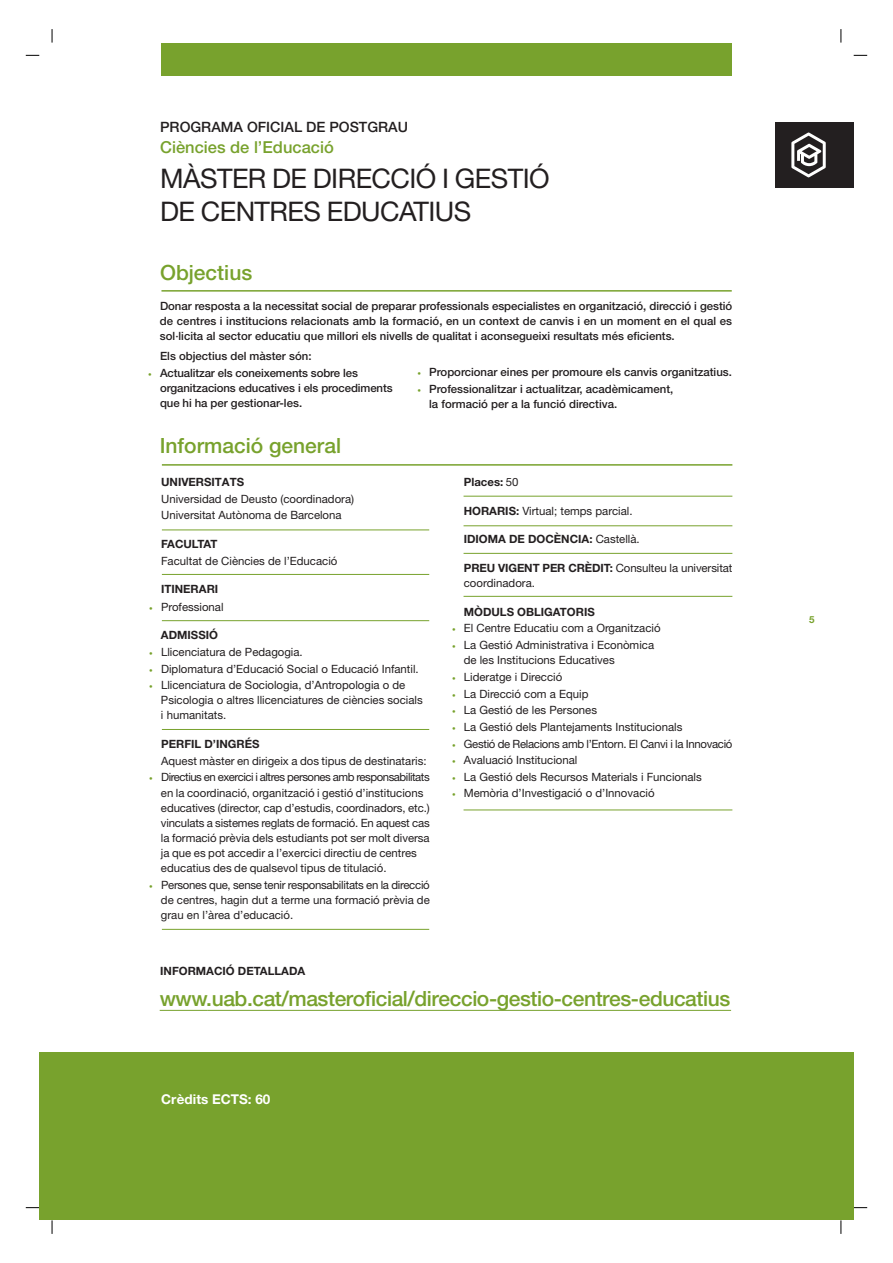
<style>
.page{position:relative;width:893px;height:1263px;background:#fff}
.page>*{position:absolute;margin:0;border:0;box-sizing:border-box;transform-origin:0 0}
.t1{font:27px/33px "Helvetica Neue";letter-spacing:-.02em;color:#231f20}
.t2{font:500 21px "Helvetica Neue";letter-spacing:-.02em;color:#78a22d}
.t3{font:500 21px "Helvetica Neue";color:#78a22d}
.t4{font:500 16.5px "Helvetica Neue";color:#78a22d}
.t5{font:500 14.25px "Helvetica Neue";color:#231f20}
.t6{font:700 13.5px "Helvetica Neue";color:#fff}
.t7{font:11.4px/15.1px "Helvetica Neue";color:#231f20}
.t8{font:500 11.4px/15.1px "Helvetica Neue";color:#231f20}
.t9{font:700 11.4px "Helvetica Neue";color:#231f20}
.t10{font:11.4px "Helvetica Neue";letter-spacing:-.025em;color:#231f20}
.t11{font:700 11.4px "Helvetica Neue";letter-spacing:-.055em;color:#231f20}
.t12{font:700 9.75px "Helvetica Neue";color:#78a22d}
.s1{font-family:"Univers";font-weight:300;font-stretch:condensed;font-size:7.2px;color:#78a22d}
.s2{font-weight:400}
.s3{font-weight:700}
</style>
<div class="page">
<svg style="left:26px;top:1207px;width:13px;height:1px"></svg>
<svg style="left:52px;top:1220px;width:1px;height:14px"></svg>
<svg style="left:26px;top:55px;width:13px;height:1px"></svg>
<svg style="left:52px;top:29px;width:1px;height:14px"></svg>
<svg style="left:854px;top:55px;width:13px;height:1px"></svg>
<svg style="left:841px;top:29px;width:1px;height:14px"></svg>
<svg style="left:854px;top:1207px;width:13px;height:1px"></svg>
<svg style="left:841px;top:1220px;width:1px;height:14px"></svg>
<div style="left:161px;top:43px;width:571px;height:32px;background:#78a22d"></div>
<hr style="left:160px;top:1010px;width:48px;height:1px;background:#78a22d">
<hr style="left:208px;top:1010px;width:523px;height:1px;background:#78a22d">
<div style="left:39px;top:1053px;width:815px;height:167px;background:#78a22d"></div>
<div style="left:775px;top:122px;width:79px;height:66px;background:#231f20"></div>
<svg style="left:791px;top:133px;width:35px;height:44px"></svg>
<hr style="left:161px;top:290px;width:571px;height:2px;background:#78a22d">
<hr style="left:162px;top:464px;width:570px;height:2px;background:#78a22d">
<hr style="left:162px;top:574px;width:267px;height:1px;background:#78a22d">
<hr style="left:162px;top:530px;width:267px;height:1px;background:#78a22d">
<hr style="left:162px;top:729px;width:267px;height:1px;background:#78a22d">
<hr style="left:463px;top:596px;width:269px;height:1px;background:#78a22d">
<hr style="left:162px;top:929px;width:267px;height:1px;background:#78a22d">
<hr style="left:463px;top:553px;width:269px;height:1px;background:#78a22d">
<hr style="left:463px;top:810px;width:269px;height:1px;background:#78a22d">
<hr style="left:162px;top:620px;width:267px;height:1px;background:#78a22d">
<hr style="left:463px;top:525px;width:269px;height:1px;background:#78a22d">
<hr style="left:463px;top:496px;width:269px;height:1px;background:#78a22d">
<p class="t5" style="left:160px;top:122px;width:249px">PROGRAMA OFICIAL DE POSTGRAU</p>
<h3 class="t4" style="left:160px;top:141px;width:175px">Ciències de l’Educació</h3>
<h1 class="t1" style="left:160px;top:165px;width:391px">MÀSTER DE DIRECCIÓ I GESTIÓ<br>DE CENTRES EDUCATIUS</h1>
<h2 class="t3" style="left:160px;top:265px;width:94px">Objectius</h2>
<p class="t8" style="left:160px;top:300px;width:574px;text-align:justify">Donar resposta a la necessitat social de preparar professionals especialistes en organització, direcció i gestió de centres i institucions relacionats amb la formació, en un context de canvis i en un moment en el qual es sol·licita al sector educatiu que millori els nivells de qualitat i aconsegueixi resultats més eficients.</p>
<p class="t8" style="left:160px;top:349px;width:153px">Els objectius del màster són:</p>
<p class="t8" style="left:160px;top:366px;width:234px;text-indent:-12px"><span class="s1">•</span> Actualitzar els coneixements sobre les organitzacions educatives i els procediments que hi ha per gestionar-les.</p>
<p class="t8" style="left:417px;top:366px;width:316px"><span class="s1">•</span> Proporcionar eines per promoure els canvis organitzatius.</p>
<p class="t8" style="left:429px;top:382px;width:246px;text-indent:-12px"><span class="s1">•</span> Professionalitzar i actualitzar, acadèmicament, la formació per a la funció directiva.</p>
<h2 class="t3" style="left:160px;top:438px;width:183px">Informació general</h2>
<p class="t9" style="left:161px;top:478px;width:84px">UNIVERSITATS</p>
<p class="t7" style="left:161px;top:491px;width:194px;line-height:16.6px">Universidad de Deusto (coordinadora)<br>Universitat Autònoma de Barcelona</p>
<p class="t11" style="left:161px;top:540px;width:58px">FACULTAT</p>
<p class="t7" style="left:161px;top:554px;width:178px">Facultat de Ciències de l’Educació</p>
<p class="t9" style="left:161px;top:585px;width:59px">ITINERARI</p>
<p class="t7" style="left:149px;top:600px;width:76px"><span class="s1">•</span> Professional</p>
<p class="t9" style="left:161px;top:631px;width:58px">ADMISSIÓ</p>
<p class="t7" style="left:149px;top:645px;width:155px"><span class="s1">•</span> Llicenciatura de Pedagogia.</p>
<p class="t7" style="left:149px;top:662px;width:271px"><span class="s1">•</span> Diplomatura d’Educació Social o Educació Infantil.</p>
<p class="t7" style="left:161px;top:679px;width:263px;text-indent:-12px"><span class="s1">•</span> Llicenciatura de Sociologia, d’Antropologia o de<br>Psicologia o altres llicenciatures de ciències socials i humanitats.</p>
<p class="t9" style="left:161px;top:740px;width:100px">PERFIL D’INGRÉS</p>
<p class="t7" style="left:161px;top:754px;width:267px">Aquest màster en dirigeix a dos tipus de destinataris:</p>
<p class="t7" style="left:161px;top:771px;width:270px;text-indent:-12px"><span class="s1">•</span> Directius en exercici i altres persones amb responsabilitats en la coordinació, organització i gestió d’institucions educatives (director, cap d’estudis, coordinadors, etc.) vinculats a sistemes reglats de formació. En aquest cas la formació prèvia dels estudiants pot ser molt diversa ja que es pot accedir a l’exercici directiu de centres educatius des de qualsevol tipus de titulació.</p>
<p class="t7" style="left:161px;top:878px;width:270px;text-align:justify;text-indent:-12px"><span class="s1">•</span> Persones que, sense tenir responsabilitats en la direcció de centres, hagin dut a terme una formació prèvia de grau en l’àrea d’educació.</p>
<p class="t9" style="left:160px;top:967px;width:147px">INFORMACIÓ DETALLADA</p>
<p class="t9" style="left:464px;top:478px;width:56px">Places: <span class="s2">50</span></p>
<p class="t7" style="left:464px;top:504px;width:170px"><span class="s3">HORARIS:</span> Virtual; temps parcial.</p>
<p class="t9" style="left:464px;top:535px;width:178px">IDIOMA DE DOCÈNCIA: <span class="s2">Castellà.</span></p>
<p class="t7" style="left:464px;top:562px;width:270px"><span class="s3">PREU VIGENT PER CRÈDIT:</span> Consulteu la universitat coordinadora.</p>
<p class="t9" style="left:464px;top:608px;width:132px">MÒDULS OBLIGATORIS</p>
<p class="t7" style="left:452px;top:622px;width:210px"><span class="s1">•</span> El Centre Educatiu com a Organització</p>
<p class="t7" style="left:464px;top:639px;width:192px;text-indent:-12px"><span class="s1">•</span> La Gestió Administrativa i Econòmica de les Institucions Educatives</p>
<p class="t7" style="left:452px;top:670px;width:112px"><span class="s1">•</span> Lideratge i Direcció</p>
<p class="t7" style="left:452px;top:687px;width:138px"><span class="s1">•</span> La Direcció com a Equip</p>
<p class="t7" style="left:452px;top:704px;width:147px"><span class="s1">•</span> La Gestió de les Persones</p>
<p class="t7" style="left:452px;top:720px;width:232px"><span class="s1">•</span> La Gestió dels Plantejaments Institucionals</p>
<p class="t10" style="left:452px;top:739px;width:282px"><span class="s1">•</span> Gestió de Relacions amb l’Entorn. El Canvi i la Innovació</p>
<p class="t7" style="left:452px;top:754px;width:127px"><span class="s1">•</span> Avaluació Institucional</p>
<p class="t7" style="left:452px;top:770px;width:252px"><span class="s1">•</span> La Gestió dels Recursos Materials i Funcionals</p>
<p class="t7" style="left:452px;top:787px;width:204px"><span class="s1">•</span> Memòria d’Investigació o d’Innovació</p>
<h2 class="t2" style="left:160px;top:991px;width:572px">www.uab.cat/masteroficial/direccio-gestio-centres-educatius</h2>
<p class="t6" style="left:161px;top:1094px;width:111px">Crèdits ECTS: 60</p>
<p class="t12" style="left:809px;top:616px;width:7px">5</p>
</div>
